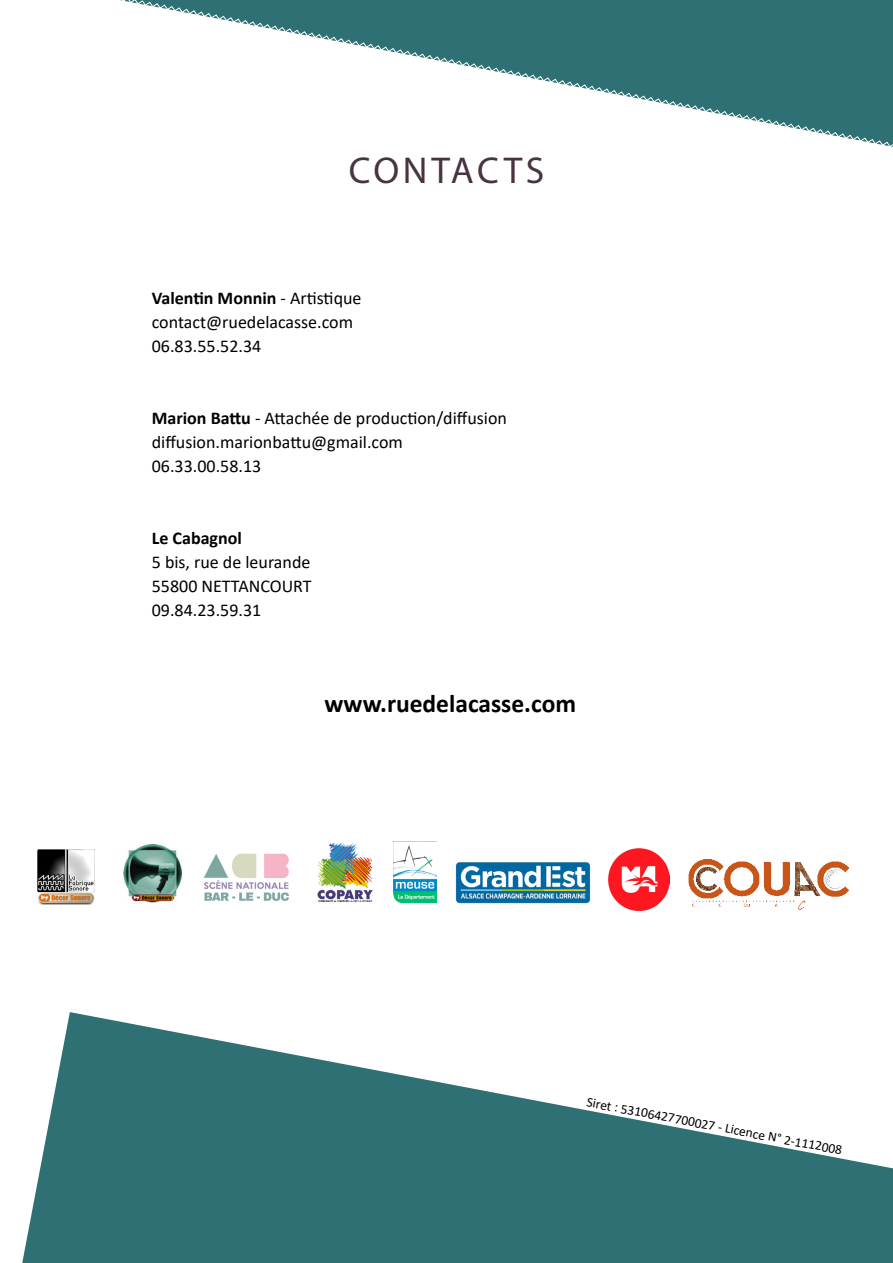
<style>
.page{position:relative;width:893px;height:1263px;background:#fff}
.page>*{position:absolute;margin:0;border:0;box-sizing:border-box;transform-origin:0 0}
.t1{font:37.5px "Myriad Pro";letter-spacing:.095em;color:#473341}
.t2{font:700 25.5px "Calibri";color:#000}
.t3{font:18px/24px "Calibri";color:#000}
.t4{font:700 18px "Calibri";color:#000}
.t5{font:13.5px "Calibri";color:#000}
.s1{font-weight:700}
</style>
<div class="page">
<img style="left:37px;top:849px;width:58px;height:56px">
<img style="left:123px;top:843px;width:60px;height:62px">
<img style="left:203px;top:853px;width:86px;height:48px">
<img style="left:455px;top:862px;width:136px;height:42px">
<img style="left:393px;top:841px;width:43px;height:61px">
<img style="left:317px;top:843px;width:56px;height:59px">
<svg style="left:22px;top:1012px;width:871px;height:251px;fill:#2f7074"></svg>
<img style="left:688px;top:859px;width:162px;height:51px">
<svg style="left:120px;top:0;width:773px;height:147px"></svg>
<img style="left:608px;top:849px;width:62px;height:61px">
<h1 class="t1" style="left:349px;top:147px;width:197px">CONTACTS</h1>
<p class="t3" style="left:152px;top:285px;width:211px"><span class="s1">Valentin Monnin</span> - Artistique contact@ruedelacasse.com<br>06.83.55.52.34</p>
<p class="t3" style="left:152px;top:405px;width:357px"><span class="s1">Marion Battu</span> - Attachée de production/diffusion diffusion.marionbattu@gmail.com<br>06.33.00.58.13</p>
<p class="t4" style="left:152px;top:525px;width:92px">Le Cabagnol</p>
<p class="t3" style="left:152px;top:549px;width:161px;text-align:justify">5 bis, rue de leurande 55800 NETTANCOURT 09.84.23.59.31</p>
<h2 class="t2" style="left:324px;top:685px;width:253px">www.ruedelacasse.com</h2>
<p class="t5" style="left:589px;top:1092px;width:261px;rotate:11deg">Siret : 53106427700027 - Licence N° 2-1112008</p>
</div>
